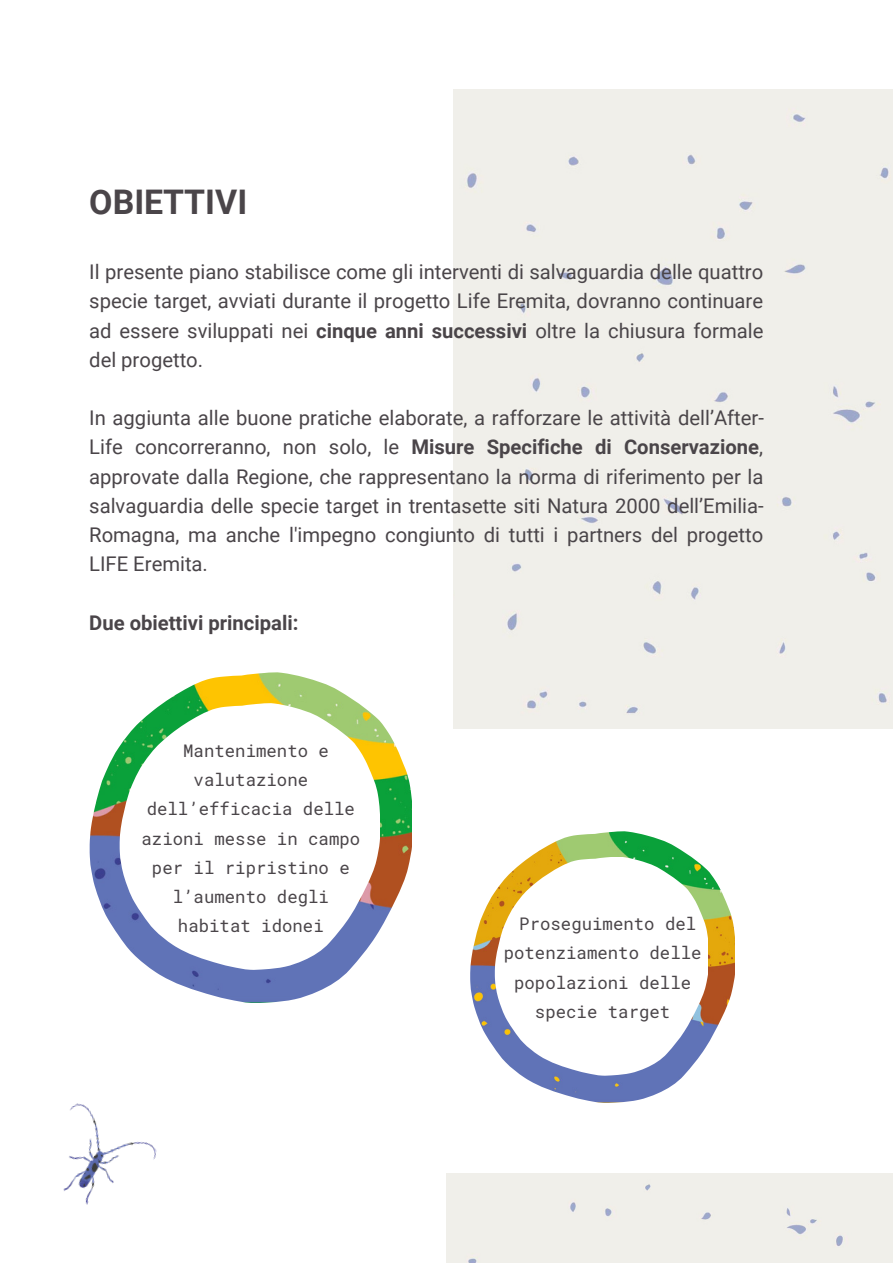
<style>
.page{position:relative;width:893px;height:1264px;background:#fff}
.page>*{position:absolute;margin:0;border:0;box-sizing:border-box;transform-origin:0 0}
.t1{font:700 33.9px "Roboto";color:#4a4549}
.t2{font:20.25px/29.2px "Roboto";color:#4a4549;text-align:justify}
.t3{font:700 20.25px "Roboto";color:#4a4549}
.t4{font:17.4px/29.2px "Roboto Mono";color:#4a4549;text-align:center}
.s1{font-weight:700}
</style>
<div class="page">
<div style="left:446px;top:1173px;width:446px;height:89px;background:#f0efea"></div>
<img style="left:90px;top:672px;width:322px;height:330px">
<svg style="left:120px;top:703px;width:259px;height:266px"></svg>
<div style="left:453px;top:89px;width:439px;height:639px;background:#f0efea"></div>
<img style="left:470px;top:831px;width:264px;height:271px">
<svg style="left:495px;top:856px;width:213px;height:219px"></svg>
<img style="left:63px;top:1103px;width:94px;height:102px">
<h1 class="t1" style="left:89px;top:183px;width:159px">OBIETTIVI</h1>
<p class="t2" style="left:89px;top:257px;width:675px">Il presente piano stabilisce come gli interventi di salvaguardia delle quattro specie target, avviati durante il progetto Life Eremita, dovranno continuare ad essere sviluppati nei <span class="s1">cinque anni successivi</span> oltre la chiusura formale del progetto.</p>
<p class="t2" style="left:89px;top:404px;width:676px">In aggiunta alle buone pratiche elaborate, a rafforzare le attività dell’After-Life concorreranno, non solo, le <span class="s1">Misure Specifiche di Conservazione</span>, approvate dalla Regione, che rappresentano la norma di riferimento per la salvaguardia delle specie target in trentasette siti Natura 2000 dell’Emilia-Romagna, ma anche l'impegno congiunto di tutti i partners del progetto LIFE Eremita.</p>
<p class="t3" style="left:89px;top:611px;width:211px">Due obiettivi principali:</p>
<p class="t4" style="left:141px;top:735px;width:220px">Mantenimento e valutazione dell’efficacia delle azioni messe in campo per il ripristino e l’aumento degli habitat idonei</p>
<p class="t4" style="left:503px;top:908px;width:199px">Proseguimento del potenziamento delle popolazioni delle specie target</p>
</div>
